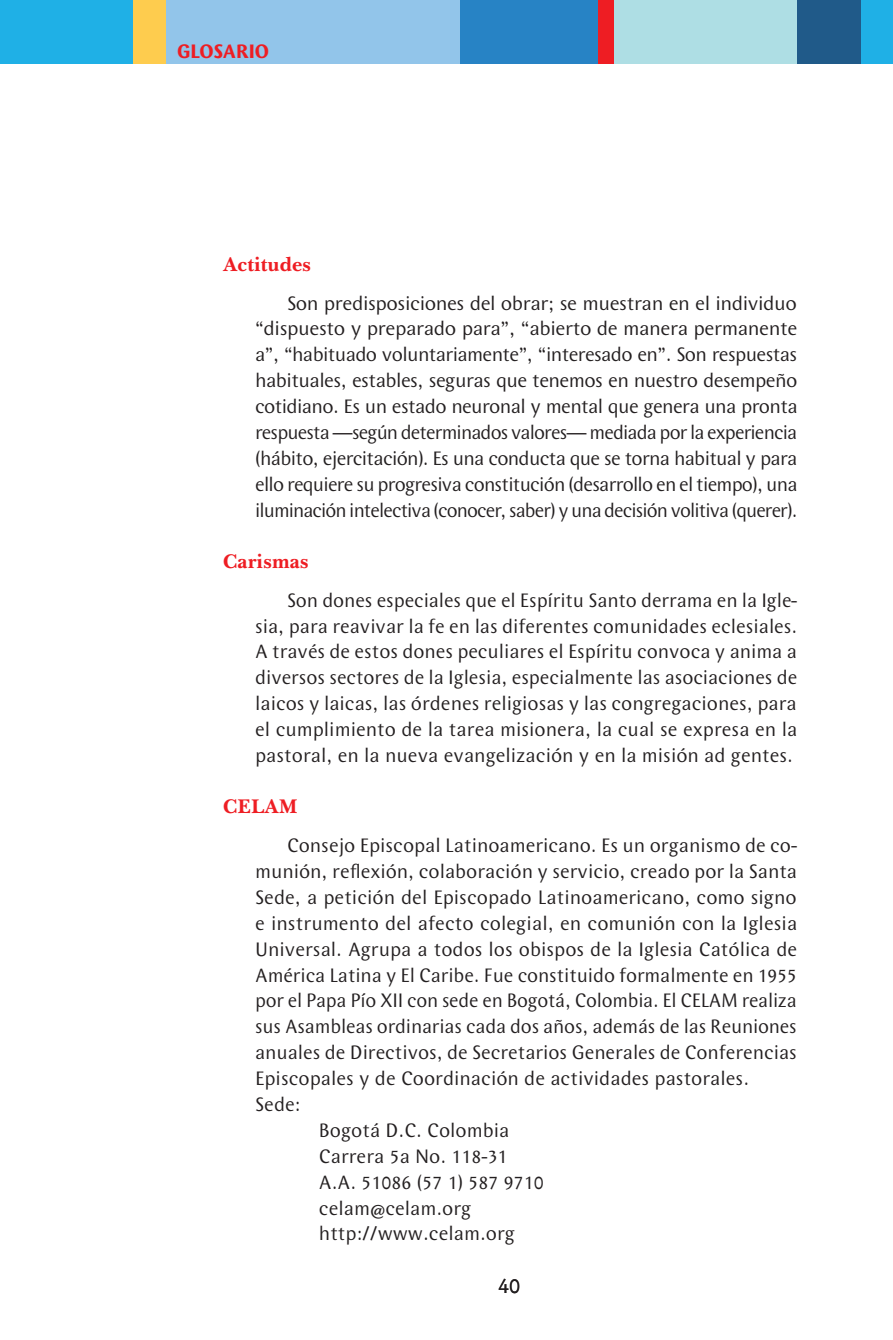
<style>
.page{position:relative;width:893px;height:1340px;background:#fff}
.page>*{position:absolute;margin:0;border:0;box-sizing:border-box;transform-origin:0 0}
.t1{font:22.5px "Wunderlich";color:#231f20}
.t2{font:20.25px/25.9px "Wunderlich";color:#231f20;text-align:justify}
.t3{font:700 20.25px "Baskerville BT";color:#ee1d23}
.t4{font:700 20.25px "Wunderlich";color:#ee1d23;scale:.95 1}
</style>
<div class="page">
<div style="left:0;top:0;width:133px;height:64px;background:#1fb0e6"></div>
<div style="left:592px;top:0;width:33px;height:64px;background:#ee1d23"></div>
<div style="left:151px;top:0;width:411px;height:64px;background:#92c5ea"></div>
<div style="left:133px;top:0;width:33px;height:64px;background:#fecc4e"></div>
<div style="left:461px;top:0;width:137px;height:64px;background:#2783c5"></div>
<div style="left:614px;top:0;width:279px;height:64px;background:#aedee4"></div>
<div style="left:797px;top:0;width:96px;height:64px;background:#205a89"></div>
<div style="left:861px;top:0;width:32px;height:64px;background:#1fb0e6"></div>
<p class="t4" style="left:177px;top:40px;width:98px">GLOSARIO</p>
<p class="t3" style="left:223px;top:251px;width:89px">Actitudes</p>
<p class="t2" style="left:255px;top:290px;width:544px;text-indent:32px">Son predisposiciones del obrar; se muestran en el individuo “dispuesto y preparado para”, “abierto de manera permanente a”, “habituado voluntariamente”, “interesado en”. Son respuestas habituales, estables, seguras que tenemos en nuestro desempeño cotidiano. Es un estado neuronal y mental que genera una pronta respuesta —según determinados valores— mediada por la experiencia (hábito, ejercitación). Es una conducta que se torna habitual y para ello requiere su progresiva constitución (desarrollo en el tiempo), una iluminación intelectiva (conocer, saber) y una decisión volitiva (querer).</p>
<p class="t3" style="left:223px;top:548px;width:87px">Carismas</p>
<p class="t2" style="left:255px;top:587px;width:544px;text-indent:32px">Son dones especiales que el Espíritu Santo derrama en la Igle&shy;sia, para reavivar la fe en las diferentes comunidades eclesiales.<br>A través de estos dones peculiares el Espíritu convoca y anima a diversos sectores de la Iglesia, especialmente las asociaciones de laicos y laicas, las órdenes religiosas y las congregaciones, para el cumplimiento de la tarea misionera, la cual se expresa en la pastoral, en la nueva evangelización y en la misión ad gentes.</p>
<p class="t3" style="left:223px;top:794px;width:16px">CELAM</p>
<p class="t2" style="left:287px;top:832px;width:512px">Consejo Episcopal Latinoamericano. Es un organismo de co-</p>
<p class="t2" style="left:255px;top:858px;width:544px">munión, reflexión, colaboración y servicio, creado por la Santa</p>
<p class="t2" style="left:255px;top:884px;width:543px">Sede, a petición del Episcopado Latinoamericano, como signo</p>
<p class="t2" style="left:255px;top:910px;width:544px">e instrumento del afecto colegial, en comunión con la Iglesia</p>
<p class="t2" style="left:255px;top:936px;width:544px">Universal. Agrupa a todos los obispos de la Iglesia Católica de</p>
<p class="t2" style="left:255px;top:962px;width:543px">América Latina y El Caribe. Fue constituido formalmente en 1955</p>
<p class="t2" style="left:255px;top:987px;width:543px">por el Papa Pío XII con sede en Bogotá, Colombia. El CELAM realiza</p>
<p class="t2" style="left:255px;top:1013px;width:543px">sus Asambleas ordinarias cada dos años, además de las Reuniones</p>
<p class="t2" style="left:255px;top:1039px;width:543px">anuales de Directivos, de Secretarios Generales de Conferencias</p>
<p class="t2" style="left:255px;top:1065px;width:495px">Episcopales y de Coordinación de actividades pastorales.</p>
<p class="t2" style="left:255px;top:1091px;width:47px">Sede:</p>
<p class="t2" style="left:319px;top:1117px;width:192px">Bogotá D.C. Colombia</p>
<p class="t2" style="left:319px;top:1143px;width:190px">Carrera 5a No. 118-31</p>
<p class="t2" style="left:319px;top:1169px;width:226px">A.A. 51086 (57 1) 587 9710</p>
<p class="t2" style="left:319px;top:1194px;width:154px">celam@celam.org</p>
<p class="t2" style="left:319px;top:1220px;width:198px">http://www.celam.org</p>
<p class="t1" style="left:498px;top:1273px;width:24px">40</p>
</div>
